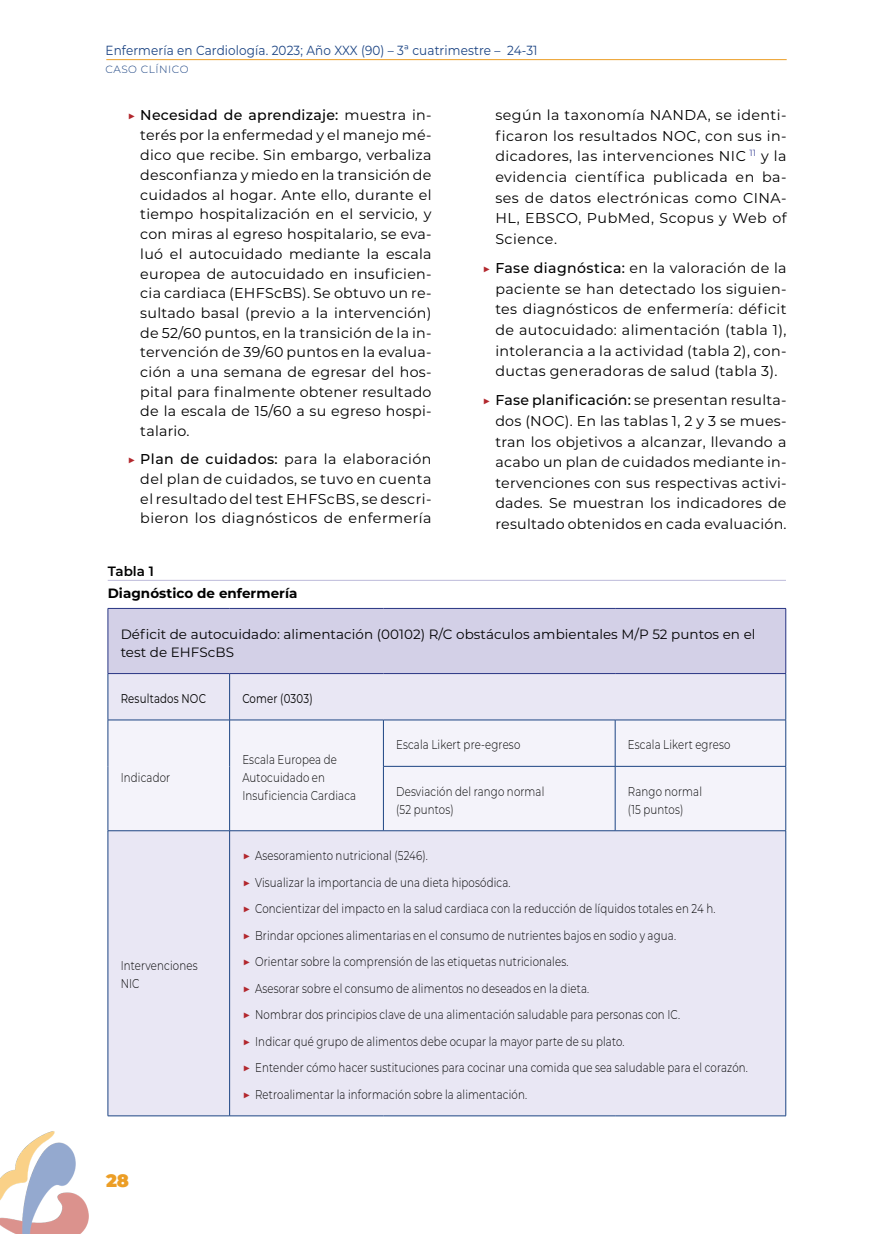
<style>
.page{position:relative;width:893px;height:1234px;background:#fff}
.page>*{position:absolute;margin:0;border:0;box-sizing:border-box;transform-origin:0 0}
.t1{font:900 18px "Montserrat";color:#ec9e26}
.t2{font:14.25px/20.5px "Montserrat";letter-spacing:.02em;color:#000;text-align:justify}
.t3{font:13.5px/18px "Montserrat";letter-spacing:.005em;color:#000}
.t4{font:700 13.5px "Montserrat";letter-spacing:.005em;color:#000}
.t5{font:600 13.5px "Montserrat";color:#000}
.t6{font:13.2px "Montserrat";letter-spacing:.01em;color:#1c4483;scale:.91 1}
.t7{font:300 12.75px/26.5px "Montserrat";letter-spacing:.015em;color:#000;scale:.8 1}
.t8{font:12.75px "Montserrat";letter-spacing:.015em;color:#000;scale:.8 1}
.t9{font:300 10.5px "Montserrat";letter-spacing:.05em;color:#1c4483}
.s1{font-size:13.5px;color:#b2272d}
.s2{font-weight:500}
.s3{font-weight:400;font-size:13.5px;color:#b2272d}
</style>
<div class="page">
<hr style="left:106px;top:59px;width:681px;height:1px;background:#ec9e26">
<img style="left:0;top:1131px;width:89px;height:102px">
<hr style="left:108px;top:580px;width:678px;height:1px;background:#bdbada">
<div style="left:108px;top:608px;width:678px;height:65px;background:#d3d0e7"></div>
<div style="left:109px;top:674px;width:676px;height:441px;background:#e9e7f4"></div>
<div style="left:109px;top:720px;width:676px;height:110px;background:#f4f3fa"></div>
<hr style="left:108px;top:673px;width:1px;height:46px;background:#1c4483">
<hr style="left:229px;top:673px;width:1px;height:46px;background:#1c4483">
<hr style="left:785px;top:673px;width:1px;height:46px;background:#1c4483">
<hr style="left:108px;top:719px;width:122px;height:1px;background:#1c4483">
<hr style="left:108px;top:720px;width:1px;height:46px;background:#1c4483">
<hr style="left:230px;top:719px;width:153px;height:1px;background:#1c4483">
<hr style="left:229px;top:720px;width:1px;height:46px;background:#1c4483">
<hr style="left:108px;top:766px;width:1px;height:64px;background:#1c4483">
<hr style="left:229px;top:766px;width:1px;height:64px;background:#1c4483">
<hr style="left:383px;top:719px;width:232px;height:1px;background:#1c4483">
<hr style="left:383px;top:720px;width:1px;height:46px;background:#1c4483">
<hr style="left:615px;top:719px;width:171px;height:1px;background:#1c4483">
<hr style="left:615px;top:720px;width:1px;height:46px;background:#1c4483">
<hr style="left:785px;top:720px;width:1px;height:46px;background:#1c4483">
<hr style="left:383px;top:766px;width:232px;height:1px;background:#1c4483">
<hr style="left:383px;top:766px;width:1px;height:64px;background:#1c4483">
<hr style="left:615px;top:766px;width:171px;height:1px;background:#1c4483">
<hr style="left:615px;top:766px;width:1px;height:64px;background:#1c4483">
<hr style="left:785px;top:766px;width:1px;height:64px;background:#1c4483">
<hr style="left:108px;top:830px;width:122px;height:1px;background:#1c4483">
<hr style="left:108px;top:830px;width:1px;height:285px;background:#1c4483">
<hr style="left:230px;top:830px;width:153px;height:1px;background:#1c4483">
<hr style="left:229px;top:830px;width:1px;height:285px;background:#1c4483">
<hr style="left:383px;top:830px;width:232px;height:1px;background:#1c4483">
<hr style="left:615px;top:830px;width:171px;height:1px;background:#1c4483">
<hr style="left:785px;top:830px;width:1px;height:285px;background:#1c4483">
<hr style="left:108px;top:1115px;width:122px;height:1px;background:#1c4483">
<hr style="left:230px;top:1115px;width:153px;height:1px;background:#1c4483">
<hr style="left:383px;top:1115px;width:232px;height:1px;background:#1c4483">
<hr style="left:615px;top:1115px;width:171px;height:1px;background:#1c4483">
<hr style="left:108px;top:608px;width:122px;height:1px;background:#283583">
<hr style="left:108px;top:608px;width:1px;height:65px;background:#283583">
<hr style="left:230px;top:608px;width:153px;height:1px;background:#283583">
<hr style="left:383px;top:608px;width:232px;height:1px;background:#283583">
<hr style="left:615px;top:608px;width:171px;height:1px;background:#283583">
<hr style="left:785px;top:608px;width:1px;height:65px;background:#283583">
<hr style="left:108px;top:673px;width:122px;height:1px;background:#283583">
<hr style="left:230px;top:673px;width:153px;height:1px;background:#283583">
<hr style="left:383px;top:673px;width:232px;height:1px;background:#283583">
<hr style="left:615px;top:673px;width:171px;height:1px;background:#283583">
<p class="t6" style="left:106px;top:41px;width:476px">Enfermería en Cardiología. 2023; Año XXX (90) – 3ª cuatrimestre – 24-31</p>
<p class="t9" style="left:106px;top:63px;width:84px">CASO CLÍNICO</p>
<p class="t2" style="left:140px;top:105px;width:293px;line-height:19.8px;text-indent:-13px"><span class="s1">▶</span> <span class="s2">Necesidad de aprendizaje:</span> muestra in&shy;terés por la enfermedad y el manejo mé&shy;dico que recibe. Sin embargo, verbaliza desconfianza y miedo en la transición de cuidados al hogar. Ante ello, durante el tiempo hospitalización en el servicio, y con miras al egreso hospitalario, se eva&shy;luó el autocuidado mediante la escala europea de autocuidado en insuficien&shy;cia cardiaca (EHFScBS). Se obtuvo un re&shy;sultado basal (previo a la intervención) de 52/60 puntos, en la transición de la in&shy;tervención de 39/60 puntos en la evalua&shy;ción a una semana de egresar del hos&shy;pital para finalmente obtener resultado de la escala de 15/60 a su egreso hospi&shy;talario.</p>
<p class="t2" style="left:140px;top:449px;width:293px;line-height:19.6px;text-indent:-13px"><span class="s1">▶</span> <span class="s2">Plan de cuidados:</span> para la elaboración del plan de cuidados, se tuvo en cuenta el resultado del test EHFScBS, se descri&shy;bieron los diagnósticos de enfermería</p>
<p class="t2" style="left:495px;top:104px;width:293px">según la taxonomía NANDA, se identi&shy;ficaron los resultados NOC, con sus in&shy;dicadores, las intervenciones NIC <sup>11</sup> y la evidencia científica publicada en ba&shy;ses de datos electrónicas como CINA-HL, EBSCO, PubMed, Scopus y Web of Science.</p>
<p class="t2" style="left:495px;top:257px;width:293px;text-indent:-13px"><span class="s1">▶</span> <span class="s2">Fase diagnóstica:</span> en la valoración de la paciente se han detectado los siguien&shy;tes diagnósticos de enfermería: déficit de autocuidado: alimentación (tabla 1), intolerancia a la actividad (tabla 2), con&shy;ductas generadoras de salud (tabla 3).</p>
<p class="t2" style="left:495px;top:389px;width:293px;text-indent:-13px"><span class="s1">▶</span> <span class="s2">Fase planificación:</span> se presentan resulta&shy;dos (NOC). En las tablas 1, 2 y 3 se mues&shy;tran los objetivos a alcanzar, llevando a acabo un plan de cuidados mediante in&shy;tervenciones con sus respectivas activi&shy;dades. Se muestran los indicadores de resultado obtenidos en cada evaluación.</p>
<p class="t5" style="left:108px;top:561px;width:48px">Tabla 1</p>
<p class="t4" style="left:108px;top:583px;width:191px">Diagnóstico de enfermería</p>
<p class="t3" style="left:121px;top:624px;width:636px">Déficit de autocuidado: alimentación (00102) R/C obstáculos ambientales M/P 52 puntos en el test de EHFScBS</p>
<p class="t8" style="left:121px;top:689px;width:108px">Resultados NOC</p>
<p class="t8" style="left:242px;top:689px;width:89px">Comer (0303)</p>
<p class="t7" style="left:121px;top:763px;width:64px">Indicador</p>
<p class="t7" style="left:121px;top:956px;width:98px;line-height:18px">Intervenciones<br>NIC</p>
<p class="t1" style="left:106px;top:1166px;width:25px">28</p>
<p class="t7" style="left:242px;top:749px;width:144px;line-height:18px">Escala Europea de<br>Autocuidado en<br>Insuficiencia Cardiaca</p>
<p class="t7" style="left:396px;top:731px;width:157px">Escala Likert pre-egreso</p>
<p class="t7" style="left:628px;top:731px;width:130px">Escala Likert egreso</p>
<p class="t7" style="left:396px;top:781px;width:187px;line-height:18px">Desviación del rango normal (52 puntos)</p>
<p class="t7" style="left:628px;top:781px;width:94px;line-height:18px">Rango normal (15 puntos)</p>
<p class="t7" style="left:242px;top:841px;width:634px"><span class="s3">▶</span> Asesoramiento nutricional (5246).<br><span class="s3">▶</span> Visualizar la importancia de una dieta hiposódica.<br><span class="s3">▶</span> Concientizar del impacto en la salud cardiaca con la reducción de líquidos totales en 24 h.<br><span class="s3">▶</span> Brindar opciones alimentarias en el consumo de nutrientes bajos en sodio y agua.<br><span class="s3">▶</span> Orientar sobre la comprensión de las etiquetas nutricionales.<br><span class="s3">▶</span> Asesorar sobre el consumo de alimentos no deseados en la dieta.<br><span class="s3">▶</span> Nombrar dos principios clave de una alimentación saludable para personas con IC.<br><span class="s3">▶</span> Indicar qué grupo de alimentos debe ocupar la mayor parte de su plato.<br><span class="s3">▶</span> Entender cómo hacer sustituciones para cocinar una comida que sea saludable para el corazón. <span class="s3">▶</span> Retroalimentar la información sobre la alimentación.</p>
</div>
